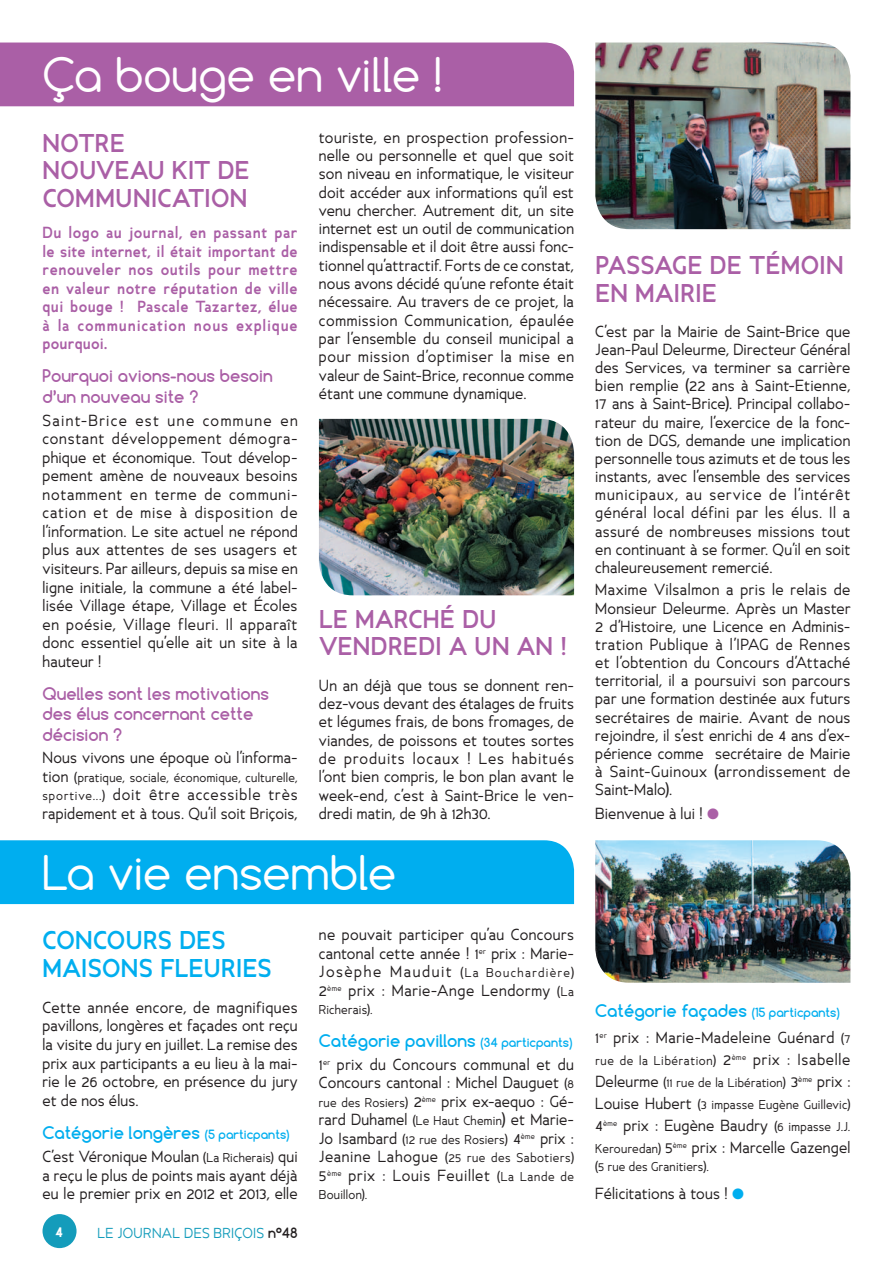
<style>
.page{position:relative;width:893px;height:1263px;background:#fff}
.page>*{position:absolute;margin:0;border:0;box-sizing:border-box;transform-origin:0 0}
.t1{font:45px "Comfortaa";color:#fff}
.t2{font:700 24px/27.6px "Ancillary";letter-spacing:.01em;color:#aa5fa6}
.t3{font:700 24px/27.6px "Ancillary";letter-spacing:.02em;color:#00aeef}
.t4{font:700 16.5px/20.4px "Comfortaa";color:#aa5fa6}
.t5{font:700 16.5px "Comfortaa";color:#00aeef}
.t6{font:15px/18.1px "Ancillary";letter-spacing:.015em;color:#231f20;text-align:justify}
.t7{font:700 15px/18.6px "Ancillary";letter-spacing:.025em;color:#aa5fa6;text-align:justify}
.t8{font:15px "Ancillary";letter-spacing:.045em;color:#231f20}
.t9{font:15px "Ancillary";letter-spacing:.035em;color:#231f20}
.t10{font:700 15px "Ancillary";color:#fff}
.t11{font:13.5px "Ancillary";color:#149cbb}
.t12{font:700 13.5px "Comfortaa";color:#231f20}
.t13{font:12px/22px "Ancillary";letter-spacing:.025em;color:#231f20}
.t14{font:12px "Ancillary";letter-spacing:.115em;color:#231f20}
.s1{font-size:15px}
.s2{font-size:12px}
.s3{color:#aa5fa6}
.s4{color:#00aeef}
</style>
<div class="page">
<div style="left:43px;top:1214px;width:34px;height:34px;background:#149cbb;border-radius:50%"></div>
<div style="left:0;top:43px;width:574px;height:63px;background:#aa5fa6"></div>
<div style="left:0;top:840px;width:574px;height:64px;background:#00aeef"></div>
<img style="left:319px;top:419px;width:255px;height:176px">
<img style="left:595px;top:43px;width:255px;height:186px">
<img style="left:595px;top:840px;width:255px;height:143px">
<h1 class="t1" style="left:43px;top:46px;width:401px">Ça bouge en ville !</h1>
<h2 class="t2" style="left:43px;top:129px;width:18px">Notr</h2>
<h2 class="t2" style="left:43px;top:129px;width:209px;text-indent:67px">e nouveau kit de comm</h2>
<h2 class="t2" style="left:116px;top:184px;width:133px">unication</h2>
<p class="t7" style="left:43px;top:223px;width:257px">Du logo au journal, en passant par le site internet, il était important de renouveler nos outils pour mettre en valeur notre réputation de ville qui bouge ! Pascale Tazartez, élue à la communication nous explique pourquoi.</p>
<p class="t4" style="left:43px;top:366px;width:232px">Pourquoi avions-nous besoin d’un nouveau site ?</p>
<p class="t6" style="left:43px;top:411px;width:257px;line-height:18.6px">Saint-Brice est une commune en constant développement démogra&shy;phique et économique. Tout dévelop&shy;pement amène de nouveaux besoins notamment en terme de communi&shy;cation et de mise à disposition de l’information. Le site actuel ne répond plus aux attentes de ses usagers et visiteurs. Par ailleurs, depuis sa mise en ligne initiale, la commune a été label&shy;lisée Village étape, Village et Écoles en poésie, Village fleuri. Il apparaît donc essentiel qu’elle ait un site à la hauteur !</p>
<p class="t4" style="left:43px;top:683px;width:228px">Quelles sont les motivations des élus concernant cette décision ?</p>
<p class="t6" style="left:43px;top:749px;width:257px">Nous vivons une époque où l’informa-</p>
<p class="t13" style="left:43px;top:766px;width:257px"><span class="s1">tion</span> (pratique, sociale, économique, culturelle,</p>
<p class="t6" style="left:43px;top:786px;width:257px;line-height:18.6px"><span class="s2">sportive...)</span> doit être accessible très rapidement et à tous. Qu’il soit Briçois,</p>
<p class="t6" style="left:319px;top:128px;width:257px">touriste, en prospection profession&shy;nelle ou personnelle et quel que soit son niveau en informatique, le visiteur doit accéder aux informations qu’il est venu chercher. Autrement dit, un site internet est un outil de communication indispensable et il doit être aussi fonc&shy;tionnel qu’attractif. Forts de ce constat, nous avons décidé qu’une refonte était nécessaire. Au travers de ce projet, la commission Communication, épaulée par l’ensemble du conseil municipal a pour mission d’optimiser la mise en valeur de Saint-Brice, reconnue comme étant une commune dynamique.</p>
<h2 class="t2" style="left:319px;top:606px;width:249px">Le marché du vendredi a un an !</h2>
<p class="t6" style="left:319px;top:676px;width:257px">Un an déjà que tous se donnent ren&shy;dez-vous devant des étalages de fruits et légumes frais, de bons fromages, de viandes, de poissons et toutes sortes de produits locaux ! Les habitués l’ont bien compris, le bon plan avant le week-end, c’est à Saint-Brice le ven&shy;dredi matin, de 9h à 12h30.</p>
<h1 class="t1" style="left:43px;top:844px;width:355px">La vie ensemble</h1>
<h2 class="t3" style="left:43px;top:927px;width:231px">Concours des maisons fleuri es</h2>
<p class="t6" style="left:43px;top:998px;width:257px;line-height:18.6px">Cette année encore, de magnifiques pavillons, longères et façades ont reçu la visite du jury en juillet. La remise des prix aux participants a eu lieu à la mai&shy;rie le 26 octobre, en présence du jury et de nos élus.</p>
<p class="t5" style="left:43px;top:1122px;width:248px">Catégorie longères <span class="s2">(5 particpants)</span></p>
<p class="t6" style="left:43px;top:1147px;width:257px;line-height:18.6px">C’est Véronique Moulan <span class="s2">(La Richerais)</span> qui a reçu le plus de points mais ayant déjà eu le premier prix en 2012 et 2013, elle</p>
<p class="t10" style="left:55px;top:1221px;width:9px">4</p>
<p class="t11" style="left:97px;top:1224px;width:30px">Le journal</p>
<p class="t11" style="left:184px;top:1224px;width:10px">des</p>
<p class="t11" style="left:214px;top:1224px;width:37px">Briçois</p>
<p class="t12" style="left:268px;top:1224px;width:31px">n°48</p>
<p class="t6" style="left:319px;top:925px;width:257px">ne pouvait participer qu’au Concours cantonal cette année ! 1<sup>er</sup> prix : Marie-</p>
<p class="t14" style="left:319px;top:965px;width:257px"><span class="s1">Josèphe Mauduit</span> (La Bouchardière)</p>
<p class="t8" style="left:319px;top:980px;width:257px">2<sup>ème</sup> prix : Marie-Ange Lendormy <span class="s2">(La</span></p>
<p class="t13" style="left:319px;top:999px;width:55px">Richerais).</p>
<p class="t5" style="left:319px;top:1030px;width:255px">Catégorie pavillons <span class="s2">(34 particpants)</span></p>
<p class="t6" style="left:319px;top:1055px;width:257px">1<sup>er</sup> prix du Concours communal et du Concours cantonal : Michel Dauguet <span class="s2">(8 rue des Rosiers)</span> 2<sup>ème</sup> prix ex-aequo : Gé&shy;rard Duhamel <span class="s2">(Le Haut Chemin</span>) et Marie-</p>
<p class="t13" style="left:319px;top:1130px;width:257px;line-height:18.5px"><span class="s1">Jo Isambard</span> (12 rue des Rosiers) <span class="s1">4</span><sup>ème</sup> <span class="s1">prix :<br>Jeanine Lahogue</span> (25 rue des Sabotiers)</p>
<p class="t8" style="left:319px;top:1165px;width:257px">5<sup>ème</sup> prix : Louis Feuillet <span class="s2">(La Lande de</span></p>
<p class="t13" style="left:319px;top:1184px;width:50px">Bouillon).</p>
<h2 class="t2" style="left:595px;top:252px;width:201px">passage de témoi</h2>
<h2 class="t2" style="left:826px;top:252px;width:19px">n</h2>
<h2 class="t2" style="left:595px;top:279px;width:123px">en mairi e</h2>
<p class="t6" style="left:595px;top:322px;width:257px">C’est par la Mairie de Saint-Brice que Jean-Paul Deleurme, Directeur Général des Services, va terminer sa carrière bien remplie (22 ans à Saint-Etienne, 17 ans à Saint-Brice). Principal collabo&shy;rateur du maire, l’exercice de la fonc&shy;tion de DGS, demande une implication personnelle tous azimuts et de tous les instants, avec l’ensemble des services municipaux, au service de l’intérêt général local défini par les élus. Il a assuré de nombreuses missions tout en continuant à se former. Qu’il en soit chaleureusement remercié.</p>
<p class="t6" style="left:595px;top:581px;width:257px">Maxime Vilsalmon a pris le relais de Monsieur Deleurme. Après un Master 2 d’Histoire, une Licence en Adminis&shy;tration Publique à l’IPAG de Rennes et l’obtention du Concours d’Attaché territorial, il a poursuivi son parcours par une formation destinée aux futurs secrétaires de mairie. Avant de nous rejoindre, il s’est enrichi de 4 ans d’ex&shy;périence comme secrétaire de Mairie à Saint-Guinoux (arrondissement de Saint-Malo).</p>
<p class="t6" style="left:595px;top:804px;width:125px">Bienvenue à lui ! <span class="s3">●</span></p>
<p class="t5" style="left:595px;top:1000px;width:246px">Catégorie façades <span class="s2">(15 particpants)</span></p>
<p class="t9" style="left:595px;top:1028px;width:257px">1<sup>er</sup> prix : Marie-Madeleine Guénard <span class="s2">(7</span></p>
<p class="t13" style="left:595px;top:1050px;width:257px;text-align:justify">rue de la Libération) <span class="s1">2</span><sup>ème</sup> <span class="s1">prix : Isabelle Deleurme</span> (11 rue de la Libération) <span class="s1">3</span><sup>ème</sup> <span class="s1">prix :<br>Louise Hubert</span> (3 impasse Eugène Guillevic)</p>
<p class="t6" style="left:595px;top:1114px;width:257px;line-height:22px">4<sup>ème</sup> prix : Eugène Baudry <span class="s2">(6 impasse J.J.<br>Kerouredan)</span> 5<sup>ème</sup> prix : Marcelle Gazengel</p>
<p class="t13" style="left:595px;top:1156px;width:115px">(5 rue des Granitiers).</p>
<p class="t6" style="left:595px;top:1184px;width:150px">Félicitations à tous ! <span class="s4">●</span></p>
</div>
